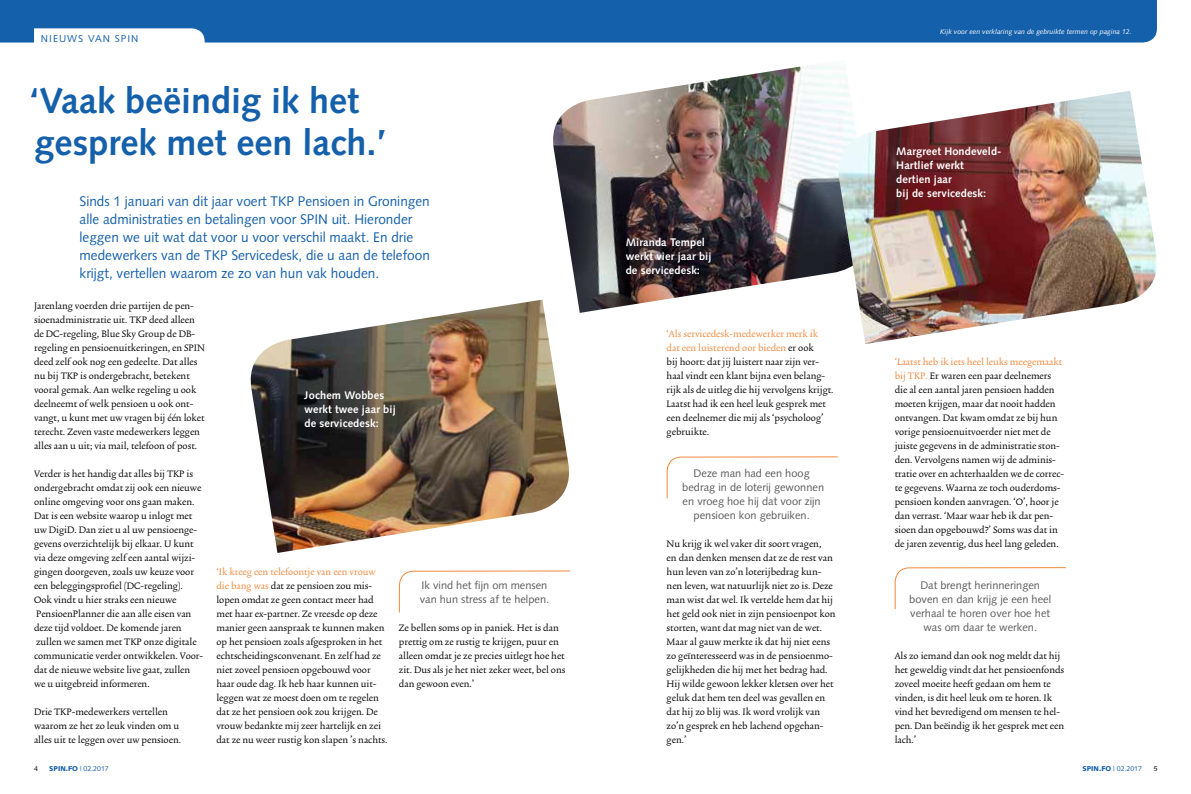
<style>
.page{position:relative;width:1191px;height:794px;background:#fff}
.page>*{position:absolute;margin:0;border:0;box-sizing:border-box;transform-origin:0 0}
.t1{font:700 36px/42px "Syntax";color:#1560ab}
.t2{font:14px/18px "Syntax";color:#1560ab}
.t3{font:11px/14px "Trinite No 2 Rom Wid";color:#000}
.t4{font:11px/14px "Syntax";color:#5c5b5b;text-align:center}
.t5{font:700 11px/14px "Syntax";letter-spacing:.01em;color:#fff}
.t6{font:10px "Syntax";letter-spacing:.1em;color:#1560ab}
.t7{font:italic 7px "Syntax";color:#fff}
.t8{font:7px "Syntax";color:#1560ab}
.t9{font:7px "Syntax";color:#000}
.s1{color:#f1893d}
.s2{font-weight:900}
</style>
<div class="page">
<img style="left:250px;top:300px;width:319px;height:253px">
<img style="left:547px;top:65px;width:302px;height:248px">
<svg style="left:0;top:0;width:1157px;height:43px;background:#2269af"></svg>
<svg style="left:398px;top:570px;width:172px;height:43px"></svg>
<svg style="left:666px;top:456px;width:172px;height:43px"></svg>
<svg style="left:894px;top:567px;width:172px;height:43px"></svg>
<img style="left:832px;top:91px;width:325px;height:253px">
<p class="t6" style="left:41px;top:33px;width:99px">NIEUWS VAN SPIN</p>
<h1 class="t1" style="left:30px;top:79px;width:358px">‘Vaak beëindig ik het gesprek met een lach.’</h1>
<p class="t2" style="left:80px;top:192px;width:352px">Sinds 1 januari van dit jaar voert TKP Pensioen in Groningen alle administraties en betalingen voor SPIN uit. Hieronder leggen we uit wat dat voor u voor verschil maakt. En drie medewerkers van de TKP Servicedesk, die u aan de telefoon krijgt, vertellen waarom ze zo van hun vak houden.</p>
<p class="t3" style="left:34px;top:299px;width:173px">Jarenlang voerden drie partijen de pen&shy;sioenadministratie uit. TKP deed alleen de DC-regeling, Blue Sky Group de DB&shy;regeling en pensioenuitkeringen, en SPIN deed zelf ook nog een gedeelte. Dat alles nu bij TKP is ondergebracht, betekent vooral gemak. Aan welke regeling u ook deelneemt of welk pensioen u ook ont&shy;vangt, u kunt met uw vragen bij één loket terecht. Zeven vaste medewerkers leggen alles aan u uit; via mail, telefoon of post.</p>
<p class="t3" style="left:34px;top:467px;width:171px">Verder is het handig dat alles bij TKP is ondergebracht omdat zij ook een nieuwe online omgeving voor ons gaan maken.<br>Dat is een website waarop u inlogt met uw DigiD. Dan ziet u al uw pensioenge&shy;gevens overzichtelijk bij elkaar. U kunt via deze omgeving zelf een aantal wijzi&shy;gingen doorgeven, zoals uw keuze voor een beleggingsprofiel (DC-regeling).<br>Ook vindt u hier straks een nieuwe PensioenPlanner die aan alle eisen van deze tijd voldoet. De komende jaren zullen we samen met TKP onze digitale communicatie verder ontwikkelen. Voor&shy;dat de nieuwe website live gaat, zullen we u uitgebreid informeren.</p>
<p class="t3" style="left:34px;top:705px;width:148px">Drie TKP-medewerkers vertellen waarom ze het zo leuk vinden om u alles uit te leggen over uw pensioen.</p>
<p class="t5" style="left:304px;top:388px;width:93px">Jochem Wobbes werkt twee jaar bij de servicedesk:</p>
<p class="t3" style="left:216px;top:565px;width:173px"><span class="s1">‘Ik kreeg een telefoontje van een vrouw die bang was</span> dat ze pensioen zou mis&shy;lopen omdat ze geen contact meer had met haar ex-partner. Ze vreesde op deze manier geen aanspraak te kunnen maken op het pensioen zoals afgesproken in het echtscheidingsconvenant. En zelf had ze niet zoveel pensioen opgebouwd voor haar oude dag. Ik heb haar kunnen uit&shy;leggen wat ze moest doen om te regelen dat ze het pensioen ook zou krijgen. De vrouw bedankte mij zeer hartelijk en zei dat ze nu weer rustig kon slapen ’s nachts.</p>
<p class="t4" style="left:420px;top:578px;width:131px;text-align:left">Ik vind het fijn om mensen van hun stress af te helpen.</p>
<p class="t3" style="left:399px;top:621px;width:168px">Ze bellen soms op in paniek. Het is dan prettig om ze rustig te krijgen, puur en alleen omdat je ze precies uitlegt hoe het zit. Dus als je het niet zeker weet, bel ons dan gewoon even.’</p>
<p class="t5" style="left:626px;top:235px;width:87px">Miranda Tempel werkt vier jaar bij de servicedesk:</p>
<p class="t3" style="left:666px;top:327px;width:168px"><span class="s1">‘Als servicedesk-medewerker merk ik dat een luisterend oor bieden</span> er ook<br>bij hoort: dat jij luistert naar zijn ver&shy;haal vindt een klant bijna even belang&shy;rijk als de uitleg die hij vervolgens krijgt.<br>Laatst had ik een heel leuk gesprek met een deelnemer die mij als ‘psycholoog’ gebruikte.</p>
<p class="t4" style="left:682px;top:466px;width:143px">Deze man had een hoog bedrag in de loterij gewonnen en vroeg hoe hij dat voor zijn pensioen kon gebruiken.</p>
<p class="t3" style="left:666px;top:537px;width:170px">Nu krijg ik wel vaker dit soort vragen,<br>en dan denken mensen dat ze de rest van hun leven van zo’n loterijbedrag kun&shy;nen leven, wat natuurlijk niet zo is. Deze man wist dat wel. Ik vertelde hem dat hij het geld ook niet in zijn pensioenpot kon storten, want dat mag niet van de wet.<br>Maar al gauw merkte ik dat hij niet eens zo geïnteresseerd was in de pensioenmo&shy;gelijkheden die hij met het bedrag had.<br>Hij wilde gewoon lekker kletsen over het geluk dat hem ten deel was gevallen en dat hij zo blij was. Ik word vrolijk van zo’n gesprek en heb lachend opgehan&shy;gen.’</p>
<p class="t7" style="left:940px;top:27px;width:193px">Kijk voor een verklaring van de gebruikte termen op pagina 12.</p>
<p class="t5" style="left:896px;top:144px;width:105px">Margreet Hondeveld-<br>Hartlief werkt dertien jaar<br>bij de servicedesk:</p>
<p class="t3" style="left:894px;top:355px;width:171px"><span class="s1">‘Laatst heb ik iets heel leuks meegemaakt bij TKP.</span> Er waren een paar deelnemers die al een aantal jaren pensioen hadden moeten krijgen, maar dat nooit hadden ontvangen. Dat kwam omdat ze bij hun vorige pensioenuitvoerder niet met de juiste gegevens in de administratie ston&shy;den. Vervolgens namen wij de adminis&shy;tratie over en achterhaalden we de correc&shy;te gegevens. Waarna ze toch ouderdoms&shy;pensioen konden aanvragen. ‘O’, hoor je dan verrast. ‘Maar waar heb ik dat pen&shy;sioen dan opgebouwd?’ Soms was dat in de jaren zeventig, dus heel lang geleden.</p>
<p class="t4" style="left:909px;top:578px;width:143px">Dat brengt herinneringen boven en dan krijg je een heel verhaal te horen over hoe het was om daar te werken.</p>
<p class="t3" style="left:894px;top:649px;width:171px">Als zo iemand dan ook nog meldt dat hij het geweldig vindt dat het pensioenfonds zoveel moeite heeft gedaan om hem te vinden, is dit heel leuk om te horen. Ik vind het bevredigend om mensen te hel&shy;pen. Dan beëindig ik het gesprek met een lach.’</p>
<p class="t9" style="left:34px;top:764px;width:5px">4</p>
<p class="t8" style="left:49px;top:764px;width:61px"><span class="s2">SPIN.FO</span> | 02.2017</p>
<p class="t8" style="left:1082px;top:764px;width:61px"><span class="s2">SPIN.FO</span> | 02.2017</p>
<p class="t9" style="left:1153px;top:764px;width:5px">5</p>
</div>
